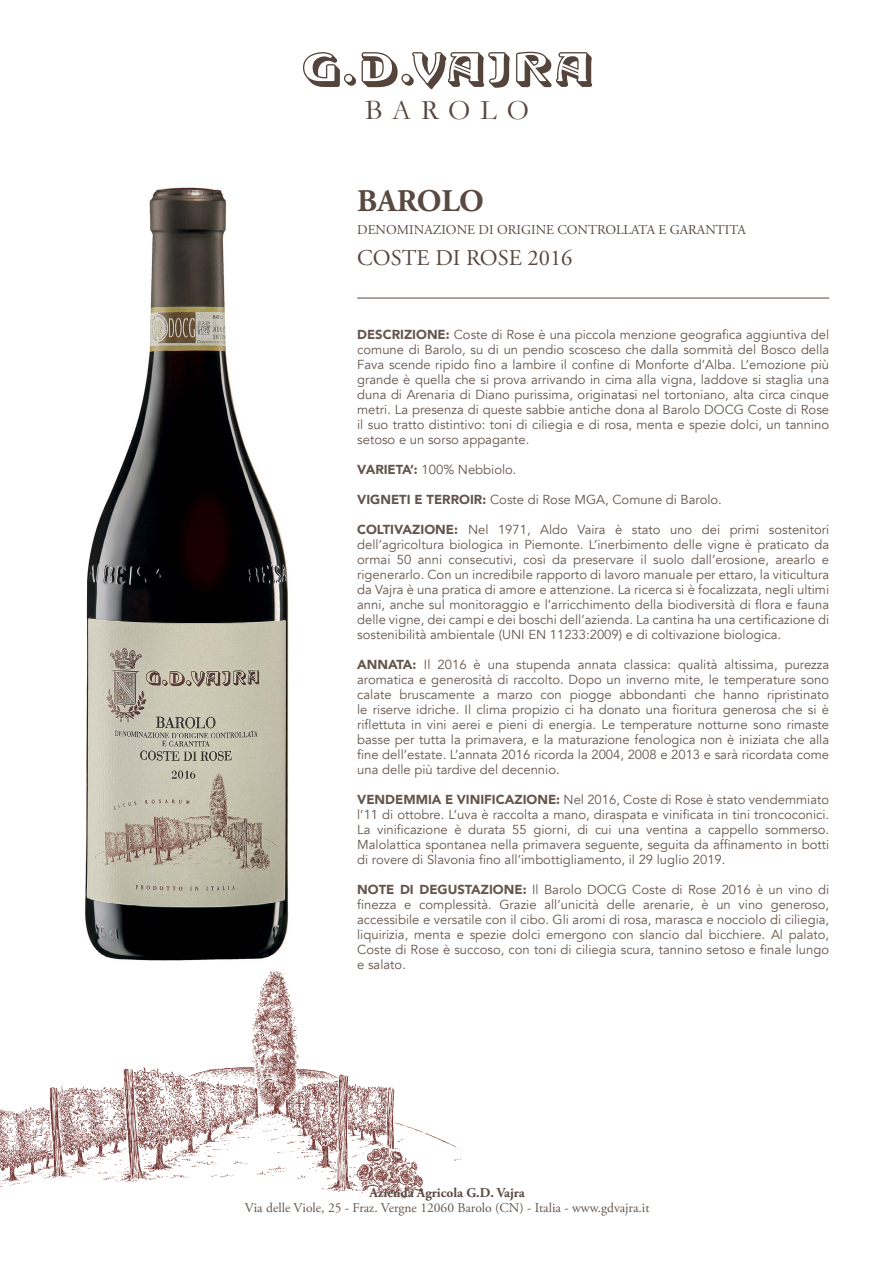
<style>
.page{position:relative;width:893px;height:1263px;background:#fff}
.page>*{position:absolute;margin:0;border:0;box-sizing:border-box;transform-origin:0 0}
.t1{font:700 31.5px "Adobe Garamond Pro";color:#584941}
.t2{font:28.5px "Garamond";letter-spacing:.35em;color:#574740}
.t3{font:22.5px "Adobe Garamond Pro";color:#584941}
.t4{font:13.5px "Adobe Garamond Pro";color:#65564d}
.t5{font:13.5px "Adobe Garamond Pro";color:#584941}
.t6{font:700 13.5px "Adobe Garamond Pro";color:#5a4a42}
.t7{font:13.05px/15px "Avenir";color:#65564d;text-align:justify}
.s1{font-weight:900}
</style>
<div class="page">
<img style="left:0;top:971px;width:463px;height:228px">
<hr style="left:357px;top:298px;width:472px;height:1px;background:#5a4a42">
<img style="left:85px;top:187px;width:204px;height:774px">
<svg style="left:516px;top:52px;width:76px;height:35px"></svg>
<svg style="left:303px;top:52px;width:207px;height:37px"></svg>
<h2 class="t2" style="left:365px;top:90px;width:165px">BAROLO</h2>
<h1 class="t1" style="left:357px;top:183px;width:128px">BAROLO</h1>
<p class="t5" style="left:357px;top:221px;width:390px">DENOMINAZIONE DI ORIGINE CONTROLLATA E GARANTITA</p>
<h3 class="t3" style="left:357px;top:245px;width:217px">COSTE DI ROSE 2016</h3>
<p class="t7" style="left:357px;top:328px;width:474px"><span class="s1">DESCRIZIONE:</span> Coste di Rose è una piccola menzione geografica aggiuntiva del comune di Barolo, su di un pendio scosceso che dalla sommità del Bosco della Fava scende ripido fino a lambire il confine di Monforte d’Alba. L’emozione più grande è quella che si prova arrivando in cima alla vigna, laddove si staglia una duna di Arenaria di Diano purissima, originatasi nel tortoniano, alta circa cinque metri. La presenza di queste sabbie antiche dona al Barolo DOCG Coste di Rose il suo tratto distintivo: toni di ciliegia e di rosa, menta e spezie dolci, un tannino setoso e un sorso appagante.</p>
<p class="t7" style="left:357px;top:463px;width:161px"><span class="s1">VARIETA’:</span> 100% Nebbiolo.</p>
<p class="t7" style="left:357px;top:493px;width:366px"><span class="s1">VIGNETI E TERROIR:</span> Coste di Rose MGA, Comune di Barolo.</p>
<p class="t7" style="left:357px;top:523px;width:473px"><span class="s1">COLTIVAZIONE:</span> Nel 1971, Aldo Vaira è stato uno dei primi sostenitori dell’agricoltura biologica in Piemonte. L’inerbimento delle vigne è praticato da ormai 50 anni consecutivi, così da preservare il suolo dall’erosione, arearlo e rigenerarlo. Con un incredibile rapporto di lavoro manuale per ettaro, la viticultura da Vajra è una pratica di amore e attenzione. La ricerca si è focalizzata, negli ultimi anni, anche sul monitoraggio e l’arricchimento della biodiversità di flora e fauna delle vigne, dei campi e dei boschi dell’azienda. La cantina ha una certificazione di sostenibilità ambientale (UNI EN 11233:2009) e di coltivazione biologica.</p>
<p class="t7" style="left:357px;top:658px;width:473px"><span class="s1">ANNATA:</span> Il 2016 è una stupenda annata classica: qualità altissima, purezza aromatica e generosità di raccolto. Dopo un inverno mite, le temperature sono calate bruscamente a marzo con piogge abbondanti che hanno ripristinato le riserve idriche. Il clima propizio ci ha donato una fioritura generosa che si è riflettuta in vini aerei e pieni di energia. Le temperature notturne sono rimaste basse per tutta la primavera, e la maturazione fenologica non è iniziata che alla fine dell’estate. L’annata 2016 ricorda la 2004, 2008 e 2013 e sarà ricordata come una delle più tardive del decennio.</p>
<p class="t7" style="left:357px;top:793px;width:473px"><span class="s1">VENDEMMIA E VINIFICAZIONE:</span> Nel 2016, Coste di Rose è stato vendemmiato l’11 di ottobre. L’uva è raccolta a mano, diraspata e vinificata in tini troncoconici.<br>La vinificazione è durata 55 giorni, di cui una ventina a cappello sommerso.<br>Malolattica spontanea nella primavera seguente, seguita da affinamento in botti di rovere di Slavonia fino all’imbottigliamento, il 29 luglio 2019.</p>
<p class="t7" style="left:357px;top:883px;width:473px"><span class="s1">NOTE DI DEGUSTAZIONE:</span> Il Barolo DOCG Coste di Rose 2016 è un vino di finezza e complessità. Grazie all’unicità delle arenarie, è un vino generoso, accessibile e versatile con il cibo. Gli aromi di rosa, marasca e nocciolo di ciliegia, liquirizia, menta e spezie dolci emergono con slancio dal bicchiere. Al palato, Coste di Rose è succoso, con toni di ciliegia scura, tannino setoso e finale lungo e salato.</p>
<p class="t6" style="left:369px;top:1185px;width:157px">Azienda Agricola G.D. Vajra</p>
<p class="t4" style="left:245px;top:1199px;width:406px">Via delle Viole, 25 - Fraz. Vergne 12060 Barolo (CN) - Italia - www.gdvajra.it</p>
</div>
